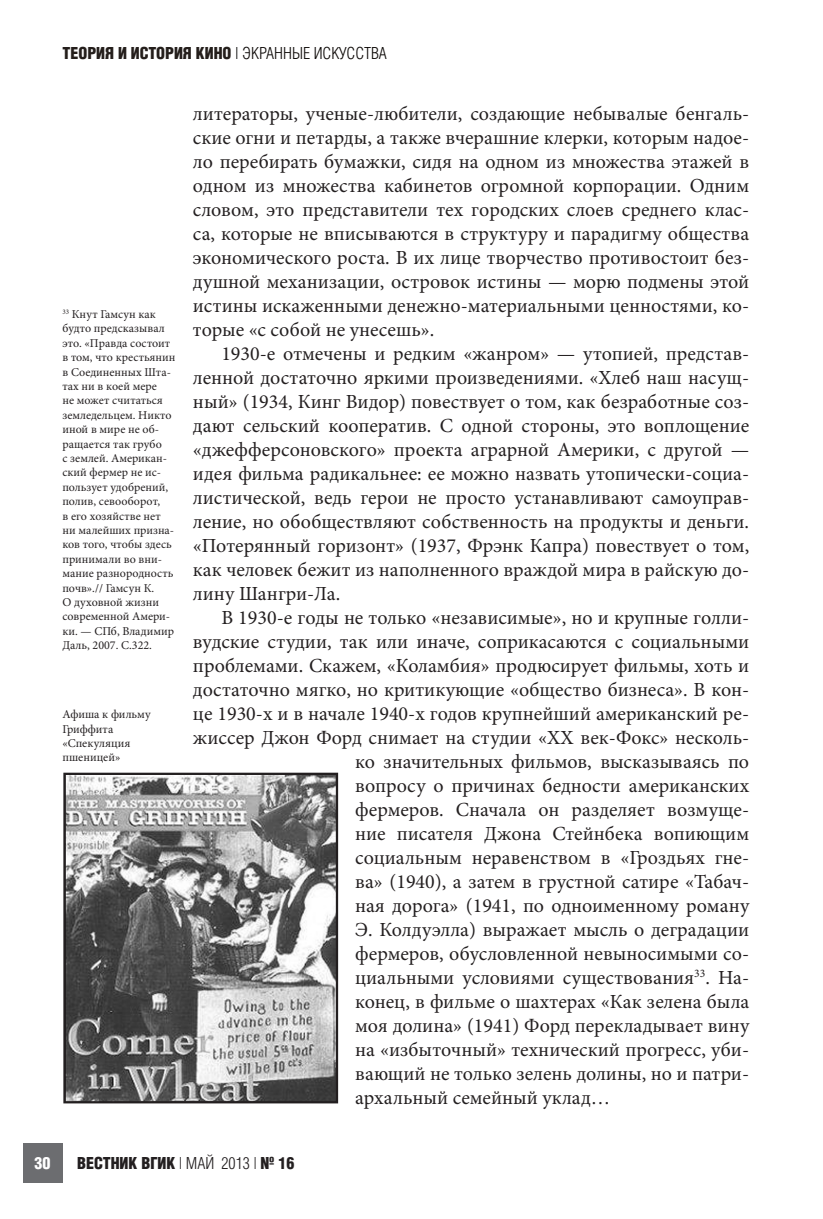
<style>
.page{position:relative;width:823px;height:1219px;background:#fff}
.page>*{position:absolute;margin:0;border:0;box-sizing:border-box;transform-origin:0 0}
.t1{font:20px/24px "Minion Pro";color:#231f20;text-align:justify}
.t2{font:700 16px "AG Letterica Cond L";color:#241e1b}
.t3{font:700 16px "AG Letterica Cond L";color:#231f20}
.t4{font:700 16px "AG Letterica Cond L";color:#fff}
.snoska{font:12px/14.4px "Minion Pro";color:#231f20}
.s1{font-weight:400;color:#000}
.s2{font-weight:400;color:#0c0806}
.s3{font-weight:400}
</style>
<div class="page">
<div style="left:23px;top:1143px;width:39px;height:40px;background:#6c6d70"></div>
<img style="left:66px;top:776px;width:269px;height:324px">
<div style="left:63px;top:773px;width:275px;height:330px;border:2px solid #231f20"></div>
<p class="t2" style="left:62px;top:43px;width:326px">ТЕОРИЯ И ИСТОРИЯ КИНО <span class="s1">|</span> <span class="s2">ЭКРАННЫЕ ИСКУССТВА</span></p>
<p class="snoska" style="left:62px;top:307px;width:115px"><sup>33</sup> Кнут Гамсун как будто предсказывал это. «Правда состоит в том, что крестьянин в Соединенных Шта&shy;тах ни в коей мере<br>не может считаться земледельцем. Никто иной в мире не об&shy;ращается так грубо<br>с землей. Американ&shy;ский фермер не ис&shy;пользует удобрений, полив, севооборот,<br>в его хозяйстве нет ни малейших призна&shy;ков того, чтобы здесь принимали во вни&shy;мание разнородность почв».// Гамсун К.<br>О духовной жизни современной Амери&shy;ки. — СПб, Владимир<br>Даль, 2007. С.322.</p>
<p class="snoska" style="left:62px;top:707px;width:90px">Афиша к фильму<br>Гриффита «Спекуляция пшеницей»</p>
<p class="t1" style="left:193px;top:102px;width:557px">литераторы, ученые-любители, создающие небывалые бенгаль&shy;ские огни и петарды, а также вчерашние клерки, которым надое&shy;ло перебирать бумажки, сидя на одном из множества этажей в одном из множества кабинетов огромной корпорации. Одним словом, это представители тех городских слоев среднего клас&shy;са, которые не вписываются в структуру и парадигму общества экономического роста. В их лице творчество противостоит без&shy;душной механизации, островок истины — морю подмены этой истины искаженными денежно-материальными ценностями, ко&shy;торые «с собой не унесешь».</p>
<p class="t1" style="left:193px;top:342px;width:557px;text-indent:28px">1930-е отмечены и редким «жанром» — утопией, представ&shy;ленной достаточно яркими произведениями. «Хлеб наш насущ&shy;ный» (1934, Кинг Видор) повествует о том, как безработные соз&shy;дают сельский кооператив. С одной стороны, это воплощение «джефферсоновского» проекта аграрной Америки, с другой — идея фильма радикальнее: ее можно назвать утопически-социа&shy;листической, ведь герои не просто устанавливают самоуправ&shy;ление, но обобществляют собственность на продукты и деньги. «Потерянный горизонт» (1937, Фрэнк Капра) повествует о том, как человек бежит из наполненного враждой мира в райскую до&shy;лину Шангри-Ла.</p>
<p class="t1" style="left:221px;top:606px;width:529px">В 1930-е годы не только «независимые», но и крупные голли-</p>
<p class="t1" style="left:193px;top:630px;width:557px">вудские студии, так или иначе, соприкасаются с социальными</p>
<p class="t1" style="left:193px;top:654px;width:557px">проблемами. Скажем, «Коламбия» продюсирует фильмы, хоть и</p>
<p class="t1" style="left:193px;top:678px;width:557px">достаточно мягко, но критикующие «общество бизнеса». В кон-</p>
<p class="t1" style="left:193px;top:702px;width:557px">це 1930-х и в начале 1940-х годов крупнейший американский ре-</p>
<p class="t1" style="left:193px;top:726px;width:557px">жиссер Джон Форд снимает на студии «XX век-Фокс» несколь-</p>
<p class="t1" style="left:355px;top:750px;width:395px">ко значительных фильмов, высказываясь по</p>
<p class="t1" style="left:355px;top:774px;width:395px">вопросу о причинах бедности американских</p>
<p class="t1" style="left:355px;top:798px;width:395px">фермеров. Сначала он разделяет возмуще-</p>
<p class="t1" style="left:355px;top:822px;width:395px">ние писателя Джона Стейнбека вопиющим</p>
<p class="t1" style="left:355px;top:846px;width:395px">социальным неравенством в «Гроздьях гне-</p>
<p class="t1" style="left:355px;top:870px;width:395px">ва» (1940), а затем в грустной сатире «Табач-</p>
<p class="t1" style="left:355px;top:894px;width:395px">ная дорога» (1941, по одноименному роману</p>
<p class="t1" style="left:355px;top:918px;width:395px">Э. Колдуэлла) выражает мысль о деградации</p>
<p class="t1" style="left:355px;top:942px;width:395px">фермеров, обусловленной невыносимыми со-</p>
<p class="t1" style="left:355px;top:966px;width:395px">циальными условиями существования<sup>33</sup>. На-</p>
<p class="t1" style="left:355px;top:990px;width:395px">конец, в фильме о шахтерах «Как зелена была</p>
<p class="t1" style="left:355px;top:1014px;width:395px">моя долина» (1941) Форд перекладывает вину</p>
<p class="t1" style="left:355px;top:1038px;width:395px">на «избыточный» технический прогресс, уби-</p>
<p class="t1" style="left:355px;top:1062px;width:395px">вающий не только зелень долины, но и патри-</p>
<p class="t1" style="left:355px;top:1086px;width:256px">архальный семейный уклад…</p>
<p class="t4" style="left:34px;top:1153px;width:17px">30</p>
<p class="t3" style="left:77px;top:1153px;width:219px">ВЕСТНИК ВГИК <span class="s3">| МАЙ 2013 |</span> № 16</p>
</div>
